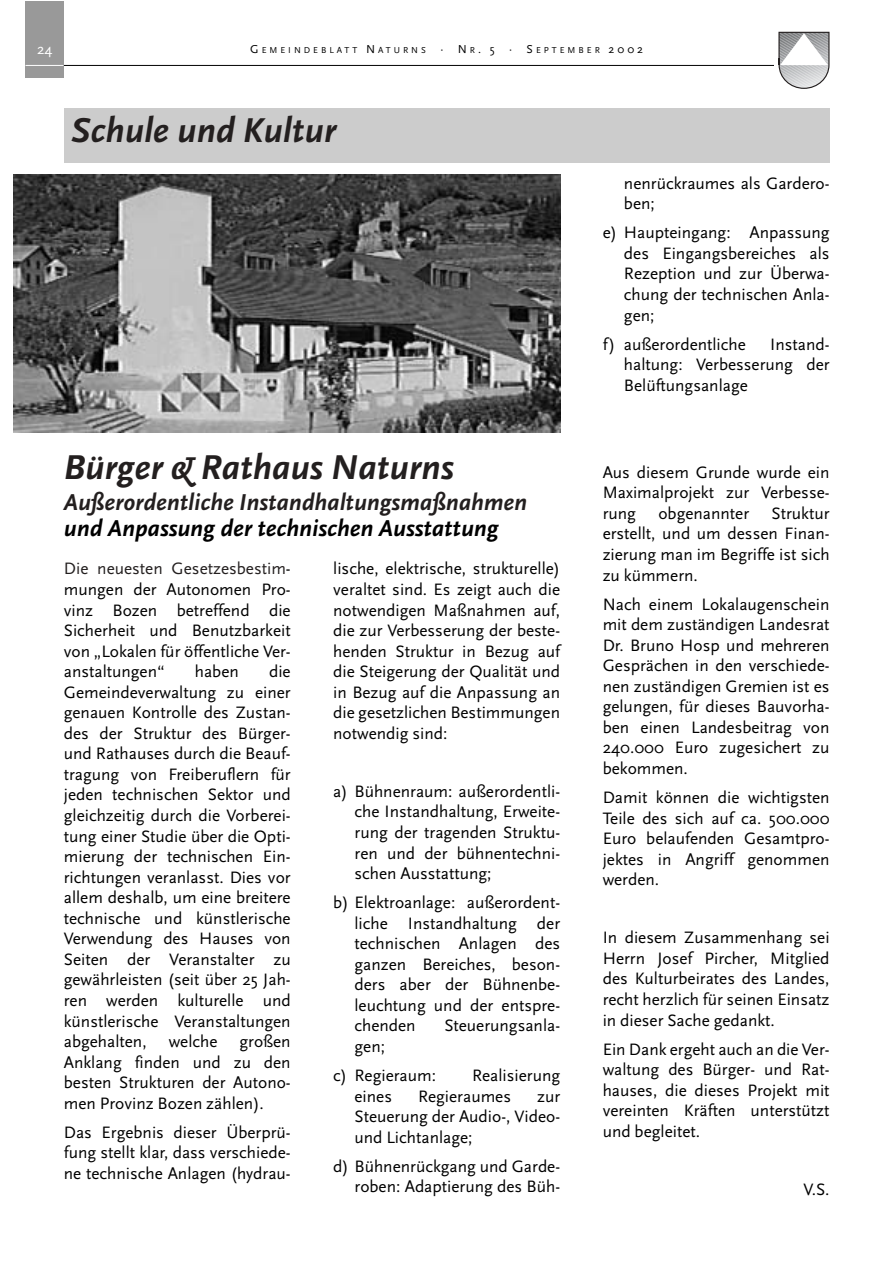
<style>
.page{position:relative;width:893px;height:1263px;background:#fff}
.page>*{position:absolute;margin:0;border:0;box-sizing:border-box;transform-origin:0 0}
.t1{font:italic 700 36px "Scala Sans";color:#231f1f}
.t2{font:italic 700 24px "Scala Sans";color:#231f1f}
.t3{font:italic 700 24px "Scala Sans";color:#000}
.t4{font:17.25px/20.5px "Scala Sans";color:#000;text-align:justify}
.t5{font:15px "Scala Sans";color:#fff}
.t6{font:9px "Scala Sans";letter-spacing:.335em;color:#000}
.s1{font-size:12px}
.s2{color:#231f1f}
</style>
<div class="page">
<div style="left:26px;top:2px;width:38px;height:76px;background:#999"></div>
<hr style="left:26px;top:65px;width:38px;height:1px;background:#fff">
<hr style="left:64px;top:65px;width:765px;height:1px;background:#000">
<div style="left:773px;top:30px;width:61px;height:61px;background:#fff"></div>
<svg style="left:778px;top:31px;width:52px;height:58px"></svg>
<div style="left:64px;top:108px;width:765px;height:55px;background:#ccc"></div>
<img style="left:13px;top:174px;width:547px;height:258px">
<p class="t5" style="left:37px;top:43px;width:17px">24</p>
<p class="t6" style="left:250px;top:47px;width:394px"><span class="s1">G</span>EMEINDEBLATT <span class="s1">N</span>ATURNS <span class="s1">· N</span>R<span class="s1">. 5 · S</span>EPTEMBER <span class="s1">2002</span></p>
<h1 class="t1" style="left:71px;top:116px;width:266px">Schule und Kultur</h1>
<h1 class="t1" style="left:64px;top:453px;width:391px">Bürger &amp; Rathaus Naturns</h1>
<h2 class="t2" style="left:64px;top:492px;width:465px">Außerordentliche Instandhaltungsmaßnahmen</h2>
<h2 class="t3" style="left:64px;top:519px;width:436px">und Anpassung der technischen Ausstattung</h2>
<p class="t4" style="left:64px;top:560px;width:228px"><span class="s2">Die neuesten Gesetzesbestim&shy;</span>mungen der Autonomen Pro&shy;vinz Bozen betreffend die Sicherheit und Benutzbarkeit von „Lokalen für öffentliche Ver&shy;anstaltungen“</p>
<p class="t4" style="left:64px;top:663px;width:228px;text-indent:205px">die Gemeindeverwaltung zu einer genauen Kontrolle des Zustan&shy;des der Struktur des Bürger&shy;und Rathauses durch die Beauf&shy;tragung von Freiberuflern für jeden technischen Sektor und gleichzeitig durch die Vorberei&shy;tung einer Studie über die Opti&shy;mierung der technischen Ein&shy;richtungen veranlasst. Dies vor allem deshalb, um eine breitere technische und künstlerische Verwendung des Hauses von Seiten der Veranstalter zu gewährleisten (seit über 25 Jah&shy;ren werden kulturelle und künstlerische Veranstaltungen abgehalten,</p>
<p class="t4" style="left:195px;top:663px;width:46px">haben</p>
<p class="t4" style="left:64px;top:1033px;width:228px;text-indent:176px">großen Anklang finden und zu den besten Strukturen der Autono&shy;men Provinz Bozen zählen).</p>
<p class="t4" style="left:64px;top:1123px;width:228px">Das Ergebnis dieser Überprü&shy;fung stellt klar, dass verschiede&shy;ne technische Anlagen (hydrau-</p>
<p class="t4" style="left:169px;top:1033px;width:50px">welche</p>
<p class="t4" style="left:333px;top:560px;width:228px">lische, elektrische, strukturelle) veraltet sind. Es zeigt auch die notwendigen Maßnahmen auf, die zur Verbesserung der beste&shy;henden Struktur in Bezug auf die Steigerung der Qualität und in Bezug auf die Anpassung an die gesetzlichen Bestimmungen notwendig sind:</p>
<p class="t4" style="left:354px;top:783px;width:207px;text-indent:-21px">a) Bühnenraum: außerordentli&shy;che Instandhaltung, Erweite&shy;rung der tragenden Struktu&shy;ren und der bühnentechni&shy;schen Ausstattung;</p>
<p class="t4" style="left:354px;top:894px;width:207px;text-indent:-21px">b) Elektroanlage: außerordent&shy;liche Instandhaltung der technischen Anlagen des ganzen Bereiches, beson&shy;ders aber der Bühnenbe&shy;leuchtung und der entspre&shy;chenden</p>
<p class="t4" style="left:444px;top:1017px;width:117px">Steuerungsanla-</p>
<p class="t4" style="left:333px;top:1033px;width:104px;line-height:29.1px;text-indent:21px">gen;<br>c) Regieraum:</p>
<p class="t4" style="left:472px;top:1067px;width:90px">Realisierung</p>
<p class="t4" style="left:354px;top:1087px;width:39px">eines</p>
<p class="t4" style="left:418px;top:1087px;width:95px">Regieraumes</p>
<p class="t4" style="left:354px;top:1087px;width:207px;text-indent:182px">zur Steuerung der Audio-, Video&shy;und Lichtanlage;</p>
<p class="t4" style="left:333px;top:1157px;width:228px;text-align:right">d) Bühnenrückgang und Garde&shy;roben: Adaptierung des Büh-</p>
<p class="t4" style="left:624px;top:174px;width:207px">nenrückraumes als Gardero&shy;ben;</p>
<p class="t4" style="left:624px;top:224px;width:207px;text-indent:-21px">e) Haupteingang: Anpassung des Eingangsbereiches als Rezeption und zur Überwa&shy;chung der technischen Anla&shy;gen;</p>
<p class="t4" style="left:602px;top:335px;width:145px">f) außerordentliche</p>
<p class="t4" style="left:624px;top:335px;width:207px;text-indent:146px">Instand&shy;haltung: Verbesserung der Belüftungsanlage</p>
<p class="t4" style="left:602px;top:463px;width:228px">Aus diesem Grunde wurde ein Maximalprojekt zur Verbesse&shy;rung</p>
<p class="t4" style="left:602px;top:505px;width:228px;text-indent:169px">Struktur erstellt, und um dessen Finan&shy;zierung man im Begriffe ist sich zu kümmern.</p>
<p class="t4" style="left:602px;top:595px;width:228px">Nach einem Lokalaugenschein mit dem zuständigen Landesrat Dr. Bruno Hosp und mehreren Gesprächen in den verschiede&shy;nen zuständigen Gremien ist es gelungen, für dieses Bauvorha&shy;ben einen Landesbeitrag von 240.000 Euro zugesichert zu bekommen.</p>
<p class="t4" style="left:602px;top:789px;width:228px">Damit können die wichtigsten Teile des sich auf ca. 500.000<br>Euro belaufenden Gesamtpro&shy;jektes in Angriff genommen werden.</p>
<p class="t4" style="left:658px;top:505px;width:92px">obgenannter</p>
<p class="t4" style="left:602px;top:929px;width:228px">In diesem Zusammenhang sei Herrn Josef Pircher, Mitglied des Kulturbeirates des Landes, recht herzlich für seinen Einsatz in dieser Sache gedankt.</p>
<p class="t4" style="left:602px;top:1040px;width:228px">Ein Dank ergeht auch an die Ver&shy;waltung des Bürger- und Rat&shy;hauses, die dieses Projekt mit vereinten Kräften unterstützt und begleitet.</p>
<p class="t4" style="left:803px;top:1181px;width:28px">V.S.</p>
</div>
